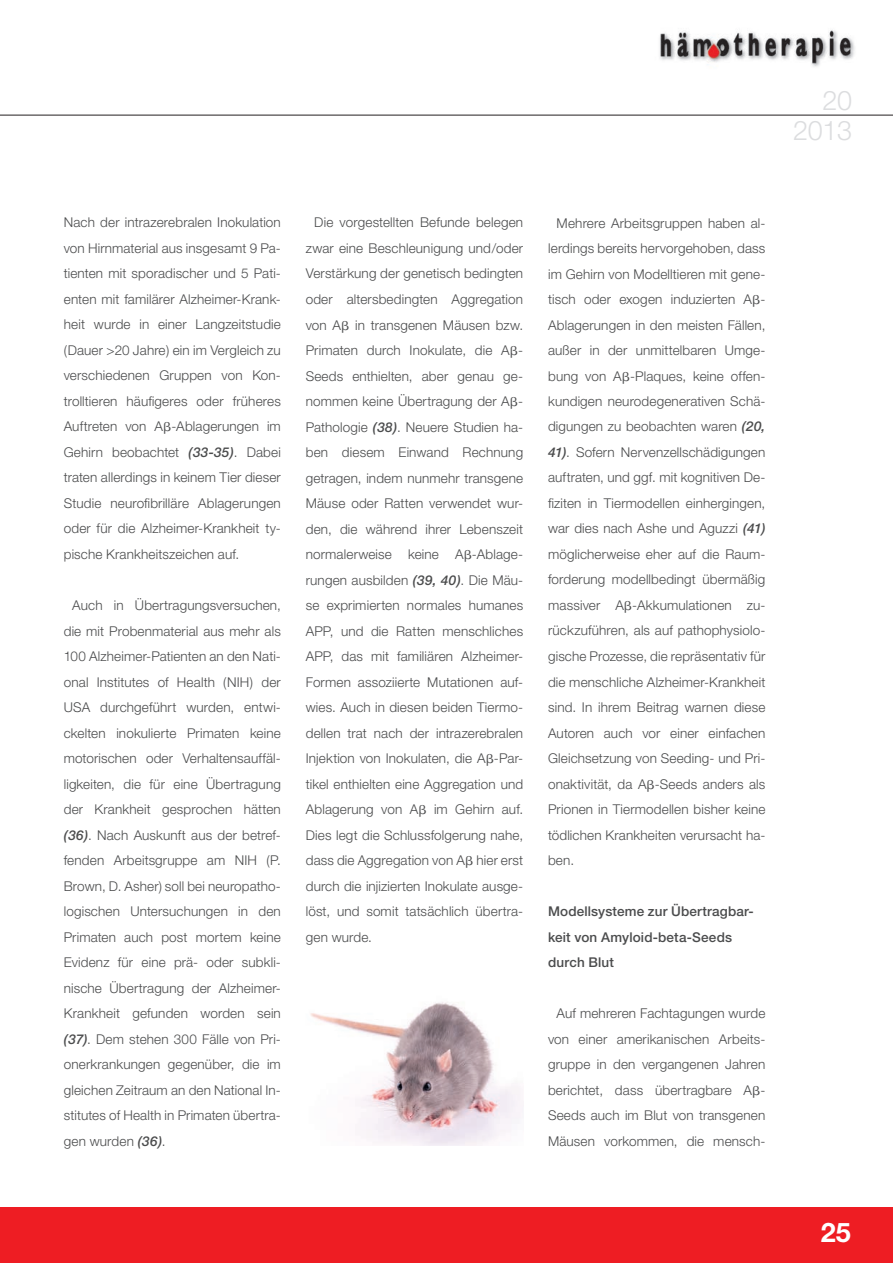
<style>
.page{position:relative;width:893px;height:1263px;background:#fff}
.page>*{position:absolute;margin:0;border:0;box-sizing:border-box;transform-origin:0 0}
.t1{font:300 27px/30px "Helvetica Neue";letter-spacing:-.01em;color:#dcdddf;text-align:right}
.t2{font:700 27px "Helvetica Neue";color:#fff}
.t3{font:300 13.5px/25.5px "Helvetica Neue";letter-spacing:.01em;color:#4b4c4d;text-align:justify}
.t4{font:500 13.5px/25.5px "Helvetica Neue";letter-spacing:.01em;color:#4b4c4d}
.s1{font-weight:500;font-style:italic}
</style>
<div class="page">
<div style="left:0;top:1208px;width:893px;height:55px;background:#ee1d23"></div>
<hr style="left:0;top:115px;width:893px;height:1px;background:#231f20">
<img style="left:660px;top:30px;width:195px;height:37px">
<img style="left:310px;top:1002px;width:213px;height:143px">
<h1 class="t1" style="left:793px;top:84px;width:61px">20<br>2013</h1>
<p class="t3" style="left:64px;top:210px;width:219px">Nach der intrazerebralen Inokulation von Hirnmaterial aus insgesamt 9 Pa&shy;tienten mit sporadischer und 5 Pati&shy;enten mit familärer Alzheimer-Krank&shy;heit wurde in einer Langzeitstudie (Dauer &gt;20 Jahre) ein im Vergleich zu verschiedenen Gruppen von Kon&shy;trolltieren häufigeres oder früheres Auftreten von A -Ablagerungen im Gehirn beobachtet <span class="s1">(33-35)</span>. Dabei traten allerdings in keinem Tier dieser Studie neurofibrilläre Ablagerungen oder für die Alzheimer-Krankheit ty&shy;pische Krankheitszeichen auf.</p>
<p class="t3" style="left:64px;top:592px;width:219px;text-indent:9px">Auch in Übertragungsversuchen, die mit Probenmaterial aus mehr als 100 Alzheimer-Patienten an den Nati&shy;onal Institutes of Health (NIH) der USA durchgeführt wurden, entwi&shy;ckelten inokulierte Primaten keine motorischen oder Verhaltensauffäl&shy;ligkeiten, die für eine Übertragung der Krankheit gesprochen hätten <span class="s1">(36)</span>. Nach Auskunft aus der betref&shy;fenden Arbeitsgruppe am NIH (P.<br>Brown, D. Asher) soll bei neuropatho&shy;logischen Untersuchungen in den Primaten auch post mortem keine Evidenz für eine prä- oder subkli&shy;nische Übertragung der Alzheimer-Krankheit gefunden worden sein <span class="s1">(37)</span>. Dem stehen 300 Fälle von Pri&shy;onerkrankungen gegenüber, die im gleichen Zeitraum an den National In&shy;stitutes of Health in Primaten übertra&shy;gen wurden <span class="s1">(36)</span>.</p>
<p class="t3" style="left:306px;top:210px;width:219px;text-indent:9px">Die vorgestellten Befunde belegen zwar eine Beschleunigung und/oder Verstärkung der genetisch bedingten oder altersbedingten Aggregation von A in transgenen Mäusen bzw.<br>Primaten durch Inokulate, die A - Seeds enthielten, aber genau ge&shy;nommen keine Übertragung der A - Pathologie <span class="s1">(38)</span>. Neuere Studien ha&shy;ben diesem Einwand Rechnung getragen, indem nunmehr transgene Mäuse oder Ratten verwendet wur&shy;den, die während ihrer Lebenszeit normalerweise keine A -Ablage&shy;rungen ausbilden <span class="s1">(39, 40)</span>. Die Mäu&shy;se exprimierten normales humanes APP, und die Ratten menschliches APP, das mit familiären Alzheimer-Formen assoziierte Mutationen auf&shy;wies. Auch in diesen beiden Tiermo&shy;dellen trat nach der intrazerebralen Injektion von Inokulaten, die A -Par&shy;tikel enthielten eine Aggregation und Ablagerung von A im Gehirn auf.<br>Dies legt die Schlussfolgerung nahe, dass die Aggregation von A hier erst durch die injizierten Inokulate ausge&shy;löst, und somit tatsächlich übertra&shy;gen wurde.</p>
<p class="t3" style="left:548px;top:210px;width:219px;text-indent:9px">Mehrere Arbeitsgruppen haben al&shy;lerdings bereits hervorgehoben, dass im Gehirn von Modelltieren mit gene&shy;tisch oder exogen induzierten A - Ablagerungen in den meisten Fällen, außer in der unmittelbaren Umge&shy;bung von A -Plaques, keine offen&shy;kundigen neurodegenerativen Schä&shy;digungen zu beobachten waren <span class="s1">(20, 41)</span>. Sofern Nervenzellschädigungen auftraten, und ggf. mit kognitiven De&shy;fiziten in Tiermodellen einhergingen, war dies nach Ashe und Aguzzi <span class="s1">(41) </span>möglicherweise eher auf die Raum&shy;forderung modellbedingt übermäßig massiver A -Akkumulationen zu&shy;rückzuführen, als auf pathophysiolo&shy;gische Prozesse, die repräsentativ für die menschliche Alzheimer-Krankheit sind. In ihrem Beitrag warnen diese Autoren auch vor einer einfachen Gleichsetzung von Seeding- und Pri&shy;onaktivität, da A -Seeds anders als Prionen in Tiermodellen bisher keine tödlichen Krankheiten verursacht ha&shy;ben.</p>
<p class="t4" style="left:548px;top:898px;width:207px">Modellsysteme zur Übertragbar&shy;keit von Amyloid-beta-Seeds durch Blut</p>
<p class="t3" style="left:548px;top:1000px;width:219px;text-indent:9px">Auf mehreren Fachtagungen wurde von einer amerikanischen Arbeits&shy;gruppe in den vergangenen Jahren berichtet, dass übertragbare A - Seeds auch im Blut von transgenen Mäusen vorkommen, die mensch-</p>
<h1 class="t2" style="left:821px;top:1215px;width:32px">25</h1>
</div>
